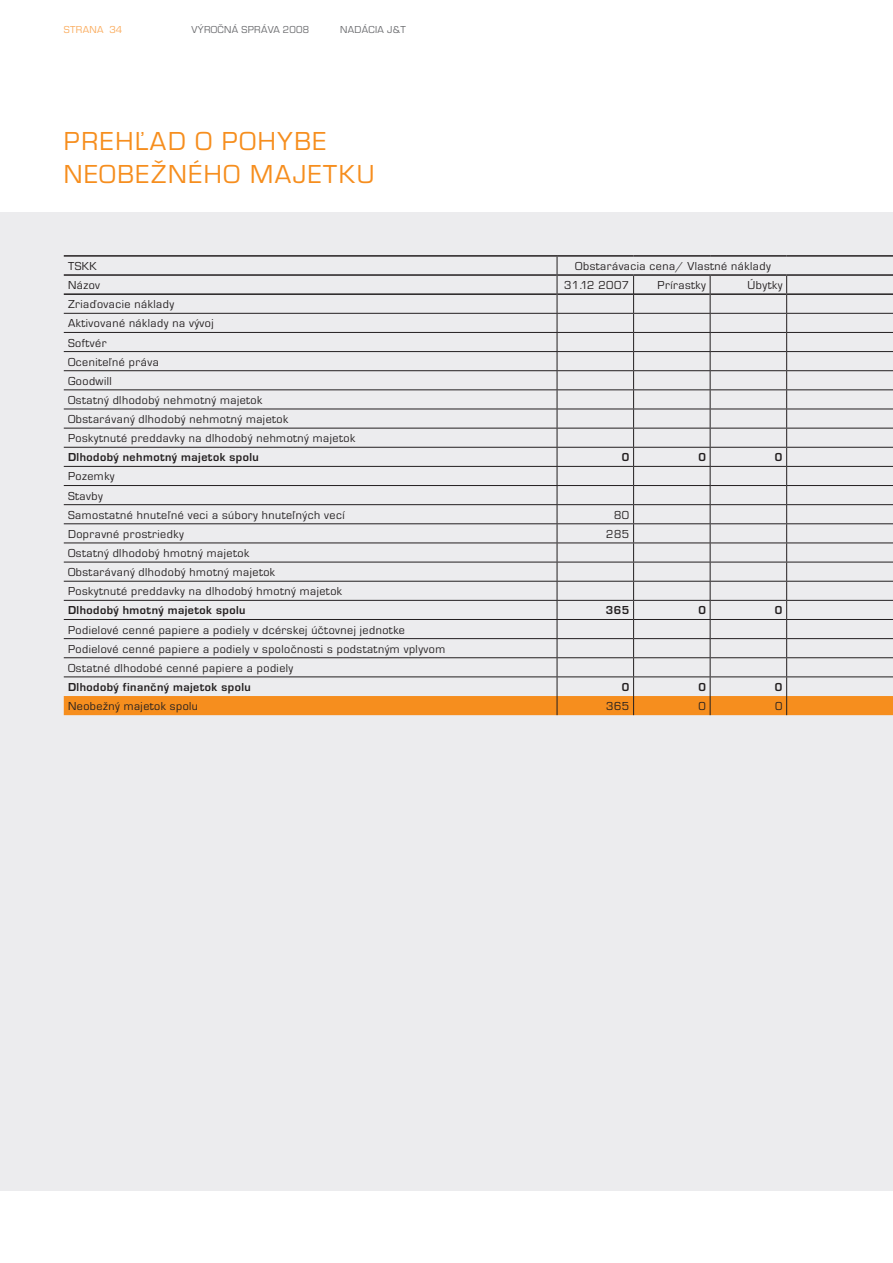
<style>
.page{position:relative;width:893px;height:1263px;background:#fff}
.page>*{position:absolute;margin:0;border:0;box-sizing:border-box;transform-origin:0 0}
.kapitola_new{font:27px "Eurostile TOT";letter-spacing:.065em;color:#f68e1e}
.t1{font:12px "Eurostile TCE";letter-spacing:.04em;color:#231f20}
.t2{font:700 12px "Eurostile TCE";letter-spacing:.04em;color:#231f20}
.t3{font:10.5px "Eurostile TOT";letter-spacing:.035em;color:#6c6d70}
.t4{font:10.5px "Eurostile TOT";letter-spacing:.035em;color:#faac5e}
</style>
<div class="page">
<div style="left:0;top:213px;width:893px;height:978px;background:#ececee"></div>
<hr style="left:64px;top:255px;width:493px;height:2px;background:#231f20">
<hr style="left:557px;top:255px;width:77px;height:2px;background:#231f20">
<hr style="left:634px;top:255px;width:76px;height:2px;background:#231f20">
<hr style="left:710px;top:255px;width:77px;height:2px;background:#231f20">
<svg style="left:64px;top:257px;width:829px;height:458px"></svg>
<hr style="left:787px;top:313px;width:106px;height:1px;background:#231f20">
<hr style="left:787px;top:332px;width:106px;height:1px;background:#231f20">
<hr style="left:787px;top:351px;width:106px;height:1px;background:#231f20">
<hr style="left:787px;top:370px;width:106px;height:1px;background:#231f20">
<hr style="left:787px;top:389px;width:106px;height:1px;background:#231f20">
<hr style="left:787px;top:409px;width:106px;height:1px;background:#231f20">
<hr style="left:787px;top:428px;width:106px;height:1px;background:#231f20">
<hr style="left:787px;top:447px;width:106px;height:1px;background:#231f20">
<hr style="left:787px;top:466px;width:106px;height:1px;background:#231f20">
<hr style="left:787px;top:485px;width:106px;height:1px;background:#231f20">
<hr style="left:787px;top:504px;width:106px;height:1px;background:#231f20">
<hr style="left:787px;top:523px;width:106px;height:1px;background:#231f20">
<hr style="left:787px;top:543px;width:106px;height:1px;background:#231f20">
<hr style="left:787px;top:562px;width:106px;height:1px;background:#231f20">
<hr style="left:787px;top:581px;width:106px;height:1px;background:#231f20">
<hr style="left:787px;top:600px;width:106px;height:1px;background:#231f20">
<hr style="left:787px;top:619px;width:106px;height:1px;background:#231f20">
<hr style="left:787px;top:638px;width:106px;height:1px;background:#231f20">
<hr style="left:787px;top:657px;width:106px;height:1px;background:#231f20">
<hr style="left:787px;top:676px;width:106px;height:1px;background:#231f20">
<hr style="left:787px;top:255px;width:106px;height:2px;background:#231f20">
<hr style="left:787px;top:274px;width:106px;height:2px;background:#231f20">
<hr style="left:787px;top:293px;width:106px;height:2px;background:#231f20">
<p class="t4" style="left:64px;top:23px;width:60px">STRANA 34</p>
<p class="t3" style="left:191px;top:23px;width:119px">VÝROČNÁ SPRÁVA 2008</p>
<p class="t3" style="left:340px;top:23px;width:67px">NADÁCIA J&amp;T</p>
<p class="kapitola_new" style="left:64px;top:127px;width:264px">PREHĽAD O POHYBE</p>
<p class="kapitola_new" style="left:64px;top:159px;width:312px">NEOBEŽNÉHO MAJETKU</p>
<p class="t1" style="left:68px;top:260px;width:30px">TSKK</p>
<p class="t1" style="left:575px;top:260px;width:197px">Obstarávacia cena/ Vlastné náklady</p>
<p class="t1" style="left:68px;top:279px;width:34px">Názov</p>
<p class="t1" style="left:564px;top:279px;width:67px">31.12 2007</p>
<p class="t1" style="left:658px;top:279px;width:50px">Prírastky</p>
<p class="t1" style="left:748px;top:279px;width:36px">Úbytky</p>
<p class="t1" style="left:68px;top:298px;width:107px">Zriaďovacie náklady</p>
<p class="t1" style="left:68px;top:317px;width:147px">Aktivované náklady na vývoj</p>
<p class="t1" style="left:68px;top:336px;width:40px">Softvér</p>
<p class="t1" style="left:68px;top:355px;width:92px">Oceniteľné práva</p>
<p class="t1" style="left:68px;top:374px;width:45px">Goodwill</p>
<p class="t1" style="left:68px;top:393px;width:196px">Ostatný dlhodobý nehmotný majetok</p>
<p class="t1" style="left:68px;top:413px;width:222px">Obstarávaný dlhodobý nehmotný majetok</p>
<p class="t1" style="left:68px;top:432px;width:289px">Poskytnuté preddavky na dlhodobý nehmotný majetok</p>
<p class="t2" style="left:68px;top:451px;width:192px">Dlhodobý nehmotný majetok spolu</p>
<p class="t2" style="left:622px;top:451px;width:9px">0</p>
<p class="t2" style="left:698px;top:451px;width:9px">0</p>
<p class="t2" style="left:775px;top:451px;width:9px">0</p>
<p class="t1" style="left:68px;top:470px;width:48px">Pozemky</p>
<p class="t1" style="left:68px;top:489px;width:36px">Stavby</p>
<p class="t1" style="left:68px;top:508px;width:278px">Samostatné hnuteľné veci a súbory hnuteľných vecí</p>
<p class="t1" style="left:614px;top:508px;width:17px">80</p>
<p class="t1" style="left:68px;top:527px;width:117px">Dopravné prostriedky</p>
<p class="t1" style="left:606px;top:527px;width:25px">285</p>
<p class="t1" style="left:68px;top:547px;width:183px">Ostatný dlhodobý hmotný majetok</p>
<p class="t1" style="left:68px;top:566px;width:209px">Obstarávaný dlhodobý hmotný majetok</p>
<p class="t1" style="left:68px;top:585px;width:275px">Poskytnuté preddavky na dlhodobý hmotný majetok</p>
<p class="t2" style="left:68px;top:604px;width:179px">Dlhodobý hmotný majetok spolu</p>
<p class="t2" style="left:606px;top:604px;width:25px">365</p>
<p class="t2" style="left:698px;top:604px;width:9px">0</p>
<p class="t2" style="left:775px;top:604px;width:9px">0</p>
<p class="t1" style="left:68px;top:623px;width:338px">Podielové cenné papiere a podiely v dcérskej účtovnej jednotke</p>
<p class="t1" style="left:68px;top:642px;width:379px">Podielové cenné papiere a podiely v spoločnosti s podstatným vplyvom</p>
<p class="t1" style="left:68px;top:661px;width:227px">Ostatné dlhodobé cenné papiere a podiely</p>
<p class="t2" style="left:68px;top:681px;width:184px">Dlhodobý finančný majetok spolu</p>
<p class="t2" style="left:622px;top:681px;width:9px">0</p>
<p class="t2" style="left:698px;top:681px;width:9px">0</p>
<p class="t2" style="left:775px;top:681px;width:9px">0</p>
<p class="t1" style="left:68px;top:700px;width:132px">Neobežný majetok spolu</p>
<p class="t1" style="left:606px;top:700px;width:25px">365</p>
<p class="t1" style="left:698px;top:700px;width:9px">0</p>
<p class="t1" style="left:775px;top:700px;width:9px">0</p>
</div>
